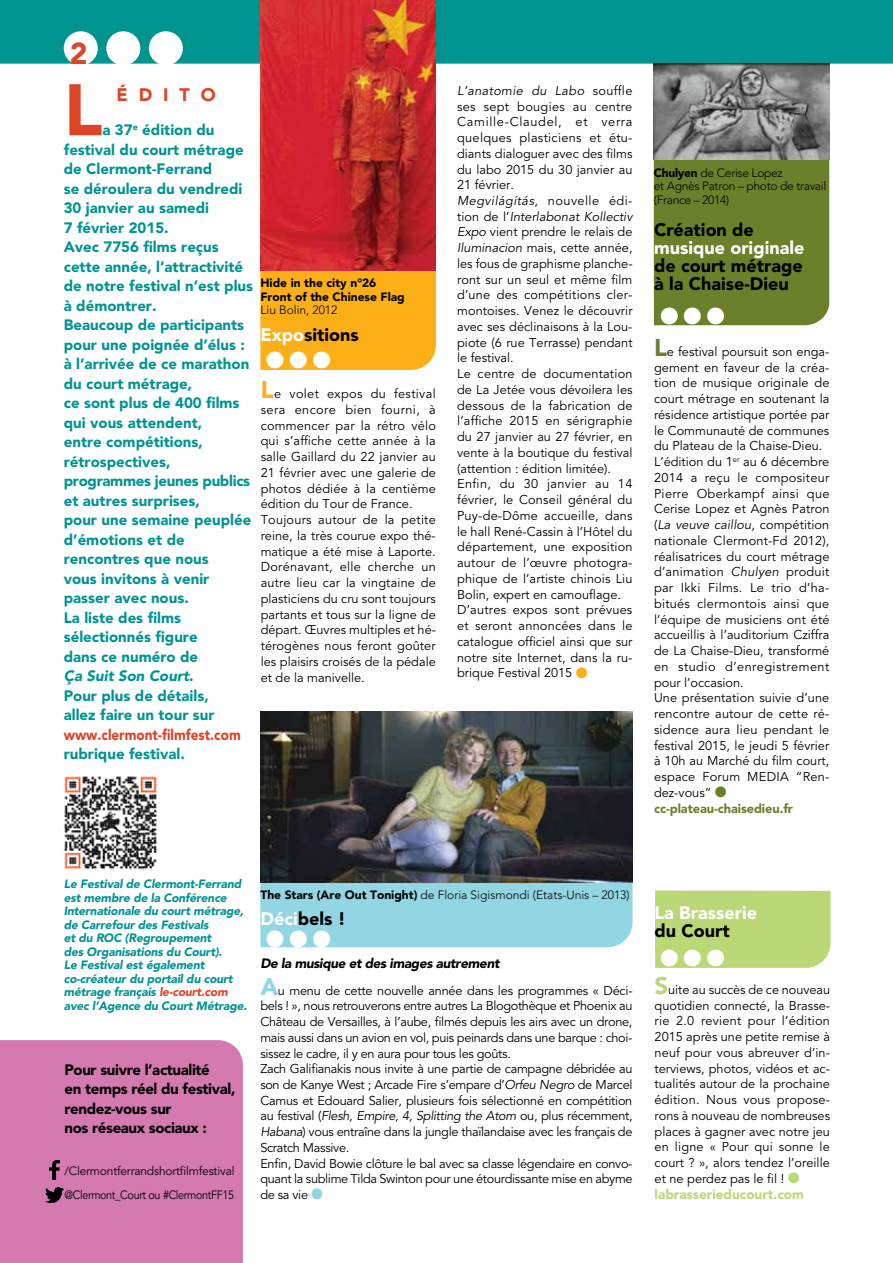
<style>
.page{position:relative;width:893px;height:1263px;background:#fff}
.page>*{position:absolute;margin:0;border:0;box-sizing:border-box;transform-origin:0 0}
.t1{font:900 72px "Avenir";color:#de4326}
.t2{font:900 30px "Avenir";color:#de4326}
.t3{font:23.4px "Zapf Dingbats ITC";color:#fff}
.t4{font:900 18px/18px "Avenir";color:#000}
.t5{font:900 18px "Avenir";color:#fff}
.t6{font:900 18px "Avenir";letter-spacing:.67em;color:#de4326}
.t7{font:900 15px/19.5px "Avenir";color:#009491}
.t8{font:900 15px/19.5px "Avenir";letter-spacing:-.025em;color:#000}
.t9{font:900 15px "Avenir";color:#de4326;scale:.9 1}
.t10{font:italic 900 13.5px "Avenir";letter-spacing:-.03em;color:#000}
.t11{font:900 13.5px "Avenir";color:#bbd876}
.t12{font:12.75px/15.8px "Avenir";color:#000}
.t13{font:12.75px/15.8px "Avenir";letter-spacing:-.025em;color:#000}
.t14{font:italic 900 12px/13.5px "Avenir";letter-spacing:-.015em;color:#009491}
.t15{font:300 12px "Avenir";color:#000}
.t16{font:12px/24px "Avenir";letter-spacing:-.015em;color:#000}
.t17{font:300 12px/13.5px "Avenir";letter-spacing:-.025em;color:#000}
.t18{font:900 12px/13.5px "Avenir";color:#000}
.s1{font-style:italic}
.s2{color:#fcaf17}
.s3{color:#fff}
.s4{font-weight:900;font-size:24px;color:#fcaf17}
.s5{font-weight:900}
.s6{font-weight:900;font-size:24px;color:#6a802b}
.s7{color:#6a802b}
.s8{font-weight:900;color:#6a802b}
.s9{color:#de4326}
.s10{font-weight:900;font-size:24px;color:#92d6e3}
.s11{color:#92d6e3}
.s12{font-weight:900;font-size:24px;color:#bbd876}
.s13{color:#bbd876}
</style>
<div class="page">
<div style="left:0;top:1040px;width:243px;height:223px;background:#d579b1"></div>
<div style="left:260px;top:882px;width:372px;height:65px;background:#92d6e3"></div>
<div style="left:0;top:0;width:893px;height:64px;background:#009491"></div>
<div style="left:64px;top:31px;width:34px;height:34px;background:#fff;border-radius:50%"></div>
<div style="left:106px;top:31px;width:34px;height:34px;background:#fff;border-radius:50%"></div>
<div style="left:149px;top:31px;width:34px;height:34px;background:#fff;border-radius:50%"></div>
<img style="left:63px;top:776px;width:94px;height:94px">
<div style="left:260px;top:271px;width:176px;height:99px;background:#fcaf17"></div>
<img style="left:260px;top:0;width:176px;height:271px">
<div style="left:655px;top:890px;width:176px;height:78px;background:#bbd876"></div>
<img style="left:260px;top:712px;width:372px;height:170px">
<div style="left:654px;top:160px;width:175px;height:165px;background:#6a802b"></div>
<img style="left:654px;top:64px;width:175px;height:96px">
<img style="left:50px;top:1160px;width:9px;height:19px">
<img style="left:45px;top:1188px;width:18px;height:14px">
<h2 class="t2" style="left:70px;top:35px;width:19px">2</h2>
<h1 class="t1" style="left:64px;top:67px;width:40px">L</h1>
<h3 class="t6" style="left:117px;top:84px;width:101px">ÉditO</h3>
<p class="t12" style="left:457px;top:83px;width:177px"><span class="s1">L’anatomie du Labo</span> souffle ses sept bougies au centre<br>Camille-Claudel, et verra quelques plasticiens et étu&shy;diants dialoguer avec des films du labo 2015 du 30 janvier au<br>21 février.<br><span class="s1">Megvilágítás</span>, nouvelle édi&shy;tion de l’<span class="s1">Interlabonat Kollectiv<br>Expo</span> vient prendre le relais de<br><span class="s1">Iluminacion</span> mais, cette année, les fous de graphisme planche&shy;ront sur un seul et même film d’une des compétitions cler&shy;montoises. Venez le découvrir avec ses déclinaisons à la Lou&shy;piote (6 rue Terrasse) pendant le festival.<br>Le centre de documentation de La Jetée vous dévoilera les dessous de la fabrication de l’affiche 2015 en sérigraphie du 27 janvier au 27 février, en vente à la boutique du festival (attention : édition limitée).<br>Enfin, du 30 janvier au 14 février, le Conseil général du<br>Puy-de-Dôme accueille, dans le hall René-Cassin à l’Hôtel du département, une exposition autour de l’œuvre photogra&shy;phique de l’artiste chinois Liu<br>Bolin, expert en camouflage.<br>D’autres expos sont prévues et seront annoncées dans le catalogue officiel ainsi que sur notre site Internet, dans la ru&shy;brique Festival 2015 <span class="s2">●</span></p>
<p class="t7" style="left:64px;top:120px;width:191px;text-indent:39px">a 37<sup>e</sup> édition du festival du court métrage de Clermont-Ferrand<br>se déroulera du vendredi<br>30 janvier au samedi<br>7 février 2015.<br>Avec 7756 films reçus cette année, l’attractivité de notre festival n’est plus à démontrer.<br>Beaucoup de participants pour une poignée d’élus : à l’arrivée de ce marathon du court métrage,<br>ce sont plus de 400 films qui vous attendent,<br>entre compétitions, rétrospectives, programmes jeunes publics et autres surprises,<br>pour une semaine peuplée d’émotions et de rencontres que nous<br>vous invitons à venir passer avec nous.<br>La liste des films sélectionnés figure<br>dans ce numéro de<br><span class="s1">Ça Suit Son Court</span>.<br>Pour plus de détails,<br>allez faire un tour sur</p>
<p class="t9" style="left:64px;top:725px;width:198px">www.clermont-filmfest.com</p>
<p class="t7" style="left:64px;top:744px;width:123px">rubrique festival.</p>
<p class="t18" style="left:260px;top:276px;width:146px">Hide in the city n°26<br>Front of the Chinese Flag</p>
<p class="t15" style="left:260px;top:303px;width:79px">Liu Bolin, 2012</p>
<h3 class="t4" style="left:261px;top:325px;width:100px"><span class="s3">Expo</span>sitions</h3>
<h3 class="t3" style="left:266px;top:349px;width:67px">●●●</h3>
<p class="t12" style="left:261px;top:386px;width:177px"><span class="s4">L</span>e volet expos du festival sera encore bien fourni, à commencer par la rétro vélo qui s’affiche cette année à la salle Gaillard du 22 janvier au<br>21 février avec une galerie de photos dédiée à la centième édition du Tour de France.<br>Toujours autour de la petite reine, la très courue expo thé&shy;matique a été mise à Laporte.<br>Dorénavant, elle cherche un autre lieu car la vingtaine de plasticiens du cru sont toujours partants et tous sur la ligne de départ. Œuvres multiples et hé&shy;térogènes nous feront goûter les plaisirs croisés de la pédale et de la manivelle.</p>
<p class="t17" style="left:654px;top:166px;width:174px"><span class="s5">Chulyen</span> de Cerise Lopez<br>et Agnès Patron – photo de travail (France – 2014)</p>
<h3 class="t4" style="left:654px;top:221px;width:101px">Création de</h3>
<h3 class="t5" style="left:654px;top:237px;width:152px">musique originale</h3>
<h3 class="t4" style="left:654px;top:257px;width:150px">de court métrage à la Chaise-Dieu</h3>
<h3 class="t3" style="left:660px;top:305px;width:67px">●●●</h3>
<p class="t12" style="left:654px;top:344px;width:177px"><span class="s6">L</span>e festival poursuit son enga&shy;gement en faveur de la créa&shy;tion de musique originale de court métrage en soutenant la résidence artistique portée par le Communauté de communes du Plateau de la Chaise-Dieu.<br>L’édition du 1<sup>er</sup> au 6 décembre<br>2014 a reçu le compositeur<br>Pierre Oberkampf ainsi que<br>Cerise Lopez et Agnès Patron (<span class="s1">La veuve caillou</span>, compétition nationale Clermont-Fd 2012), réalisatrices du court métrage d’animation <span class="s1">Chulyen</span> produit par Ikki Films. Le trio d’ha&shy;bitués clermontois ainsi que l’équipe de musiciens ont été accueillis à l’auditorium Cziffra de La Chaise-Dieu, transformé en studio d’enregistrement pour l’occasion.<br>Une présentation suivie d’une rencontre autour de cette ré&shy;sidence aura lieu pendant le festival 2015, le jeudi 5 février à 10h au Marché du film court, espace Forum MEDIA “Ren&shy;dez-vous” <span class="s7">● </span><span class="s8">cc-plateau-chaisedieu.fr</span></p>
<p class="t14" style="left:64px;top:877px;width:185px">Le Festival de Clermont-Ferrand est membre de la Conférence<br>Internationale du court métrage, de Carrefour des Festivals<br>et du ROC (Regroupement<br>des Organisations du Court).<br>Le Festival est également co-créateur du portail du court métrage français <span class="s9">le-court.com </span>avec l’Agence du Court Métrage.</p>
<p class="t8" style="left:65px;top:1060px;width:172px">Pour suivre l’actualité<br>en temps réel du festival, rendez-vous sur<br>nos réseaux sociaux :</p>
<p class="t16" style="left:65px;top:1159px;width:172px">/Clermontferrandshortfilmfestival @Clermont_Court ou #ClermontFF15</p>
<p class="t15" style="left:260px;top:887px;width:371px"><span class="s5">The Stars (Are Out Tonight)</span> de Floria Sigismondi (Etats-Unis – 2013)</p>
<h3 class="t4" style="left:260px;top:910px;width:87px"><span class="s3">Déci</span>bels !</h3>
<h3 class="t3" style="left:266px;top:928px;width:67px">●●●</h3>
<p class="t10" style="left:260px;top:955px;width:241px">De la musique et des images autrement</p>
<p class="t13" style="left:260px;top:982px;width:374px"><span class="s10">A</span>u menu de cette nouvelle année dans les programmes « Déci&shy;bels ! », nous retrouverons entre autres La Blogothèque et Phoenix au Château de Versailles, à l’aube, filmés depuis les airs avec un drone, mais aussi dans un avion en vol, puis peinards dans une barque : choi&shy;sissez le cadre, il y en aura pour tous les goûts.<br>Zach Galifianakis nous invite à une partie de campagne débridée au son de Kanye West ; Arcade Fire s’empare d’<span class="s1">Orfeu Negro</span> de Marcel Camus et Edouard Salier, plusieurs fois sélectionné en compétition au festival (<span class="s1">Flesh, Empire, 4, Splitting the Atom</span> ou, plus récemment, <span class="s1">Habana</span>) vous entraîne dans la jungle thaïlandaise avec les français de Scratch Massive.<br>Enfin, David Bowie clôture le bal avec sa classe légendaire en convo&shy;quant la sublime Tilda Swinton pour une étourdissante mise en abyme de sa vie <span class="s11">●</span></p>
<h3 class="t5" style="left:654px;top:902px;width:104px">La Brasserie</h3>
<h3 class="t4" style="left:654px;top:922px;width:77px">du Court</h3>
<h3 class="t3" style="left:660px;top:947px;width:67px">●●●</h3>
<p class="t12" style="left:655px;top:982px;width:177px;text-align:justify"><span class="s12">S</span>uite au succès de ce nouveau quotidien connecté, la Brasse&shy;rie 2.0 revient pour l’édition 2015 après une petite remise à neuf pour vous abreuver d’in&shy;terviews, photos, vidéos et ac&shy;tualités autour de la prochaine édition. Nous vous propose&shy;rons à nouveau de nombreuses places à gagner avec notre jeu en ligne « Pour qui sonne le court ? », alors tendez l’oreille et ne perdez pas le fil ! <span class="s13">●</span></p>
<p class="t11" style="left:655px;top:1186px;width:151px">labrasserieducourt.com</p>
</div>
